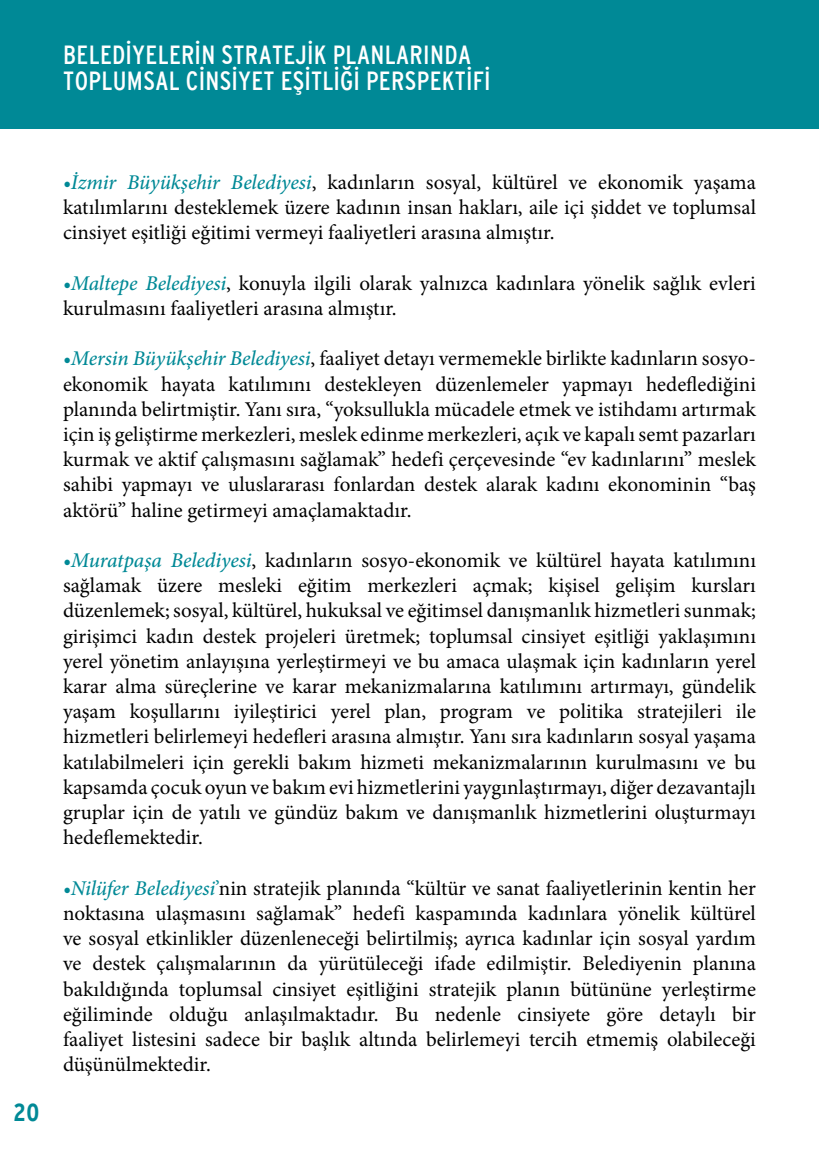
<style>
.page{position:relative;width:819px;height:1166px;background:#fff}
.page>*{position:absolute;margin:0;border:0;box-sizing:border-box;transform-origin:0 0}
.t1{font:condensed 26.25px/26.2px "Interstate";letter-spacing:.015em;color:#fff}
.t2{font:700 condensed 24.5px "Interstate";color:#008996}
.t3{font:21px/25.2px "Minion Pro";color:#000;text-align:justify}
.s1{font-weight:500;font-style:italic;color:#008996}
.s2{color:#008996}
</style>
<div class="page">
<div style="left:0;top:0;width:819px;height:129px;background:#008996"></div>
<p class="t1" style="left:63px;top:43px;width:429px">BELEDİYELERİN STRATEJİK PLANLARINDA<br>TOPLUMSAL CİNSİYET EŞİTLİĞİ PERSPEKTİFİ</p>
<p class="t2" style="left:14px;top:1102px;width:27px">20</p>
<p class="t3" style="left:63px;top:170px;width:694px"><span class="s1">•İzmir Büyükşehir Belediyesi</span>, kadınların sosyal, kültürel ve ekonomik yaşama katılımlarını desteklemek üzere kadının insan hakları, aile içi şiddet ve toplumsal cinsiyet eşitliği eğitimi vermeyi faaliyetleri arasına almıştır.</p>
<p class="t3" style="left:63px;top:270px;width:694px"><span class="s1">•Maltepe Belediyesi</span>, konuyla ilgili olarak yalnızca kadınlara yönelik sağlık evleri kurulmasını faaliyetleri arasına almıştır.</p>
<p class="t3" style="left:63px;top:346px;width:694px"><span class="s1">•Mersin Büyükşehir Belediyesi</span>, faaliyet detayı vermemekle birlikte kadınların sosyo&shy;ekonomik hayata katılımını destekleyen düzenlemeler yapmayı hedeflediğini planında belirtmiştir. Yanı sıra, “yoksullukla mücadele etmek ve istihdamı artırmak için iş geliştirme merkezleri, meslek edinme merkezleri, açık ve kapalı semt pazarları kurmak ve aktif çalışmasını sağlamak” hedefi çerçevesinde “ev kadınlarını” meslek sahibi yapmayı ve uluslararası fonlardan destek alarak kadını ekonominin “baş aktörü” haline getirmeyi amaçlamaktadır.</p>
<p class="t3" style="left:63px;top:548px;width:694px"><span class="s1">•Muratpaşa Belediyesi</span>, kadınların sosyo-ekonomik ve kültürel hayata katılımını sağlamak üzere mesleki eğitim merkezleri açmak; kişisel gelişim kursları düzenlemek; sosyal, kültürel, hukuksal ve eğitimsel danışmanlık hizmetleri sunmak; girişimci kadın destek projeleri üretmek; toplumsal cinsiyet eşitliği yaklaşımını yerel yönetim anlayışına yerleştirmeyi ve bu amaca ulaşmak için kadınların yerel karar alma süreçlerine ve karar mekanizmalarına katılımını artırmayı, gündelik yaşam koşullarını iyileştirici yerel plan, program ve politika stratejileri ile hizmetleri belirlemeyi hedefleri arasına almıştır. Yanı sıra kadınların sosyal yaşama katılabilmeleri için gerekli bakım hizmeti mekanizmalarının kurulmasını ve bu kapsamda çocuk oyun ve bakım evi hizmetlerini yaygınlaştırmayı, diğer dezavantajlı gruplar için de yatılı ve gündüz bakım ve danışmanlık hizmetlerini oluşturmayı hedeflemektedir.</p>
<p class="t3" style="left:63px;top:875px;width:694px"><span class="s1">•Nilüfer Belediyesi</span><span class="s2">’</span>nin stratejik planında “kültür ve sanat faaliyetlerinin kentin her noktasına ulaşmasını sağlamak” hedefi kaspamında kadınlara yönelik kültürel ve sosyal etkinlikler düzenleneceği belirtilmiş; ayrıca kadınlar için sosyal yardım ve destek çalışmalarının da yürütüleceği ifade edilmiştir. Belediyenin planına bakıldığında toplumsal cinsiyet eşitliğini stratejik planın bütününe yerleştirme eğiliminde olduğu anlaşılmaktadır. Bu nedenle cinsiyete göre detaylı bir faaliyet listesini sadece bir başlık altında belirlemeyi tercih etmemiş olabileceği düşünülmektedir.</p>
</div>
